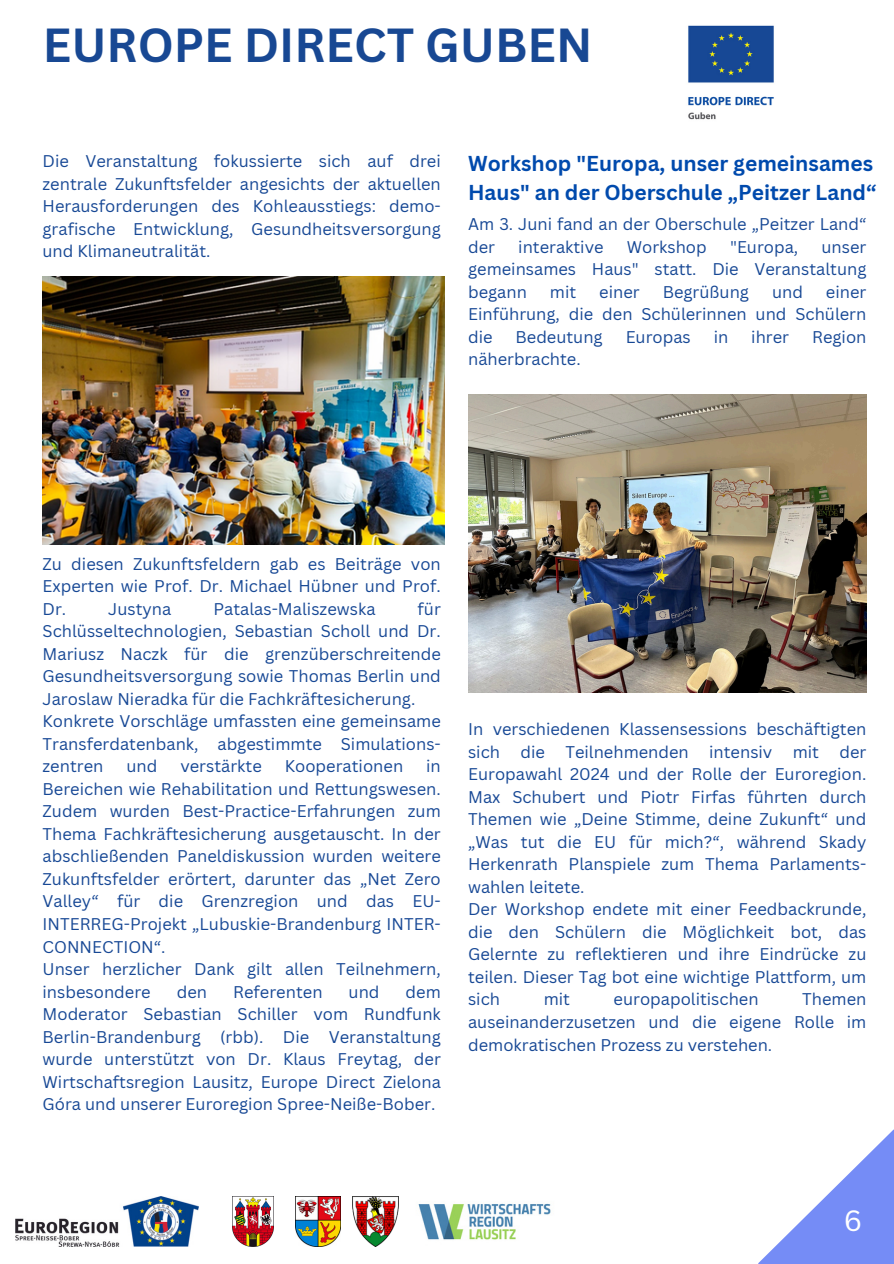
<style>
.page{position:relative;width:894px;height:1264px;background:#fff}
.page>*{position:absolute;margin:0;border:0;box-sizing:border-box;transform-origin:0 0}
.t1{font:700 46.5px "Canva Sans";color:#184893}
.t2{font:28.5px "Canva Sans";color:#fff}
.t3{font:700 21px/29.2px "Canva Sans";color:#004aad}
.t4{font:16.5px/22.5px "Canva Sans";color:#174895;text-align:justify}
</style>
<div class="page">
<svg style="left:758px;top:1130px;width:135px;height:133px"></svg>
<img style="left:688px;top:25px;width:86px;height:95px">
<img style="left:15px;top:1196px;width:184px;height:50px">
<img style="left:233px;top:1196px;width:40px;height:50px">
<img style="left:295px;top:1196px;width:45px;height:50px">
<img style="left:352px;top:1196px;width:47px;height:50px">
<img style="left:418px;top:1203px;width:133px;height:37px">
<img style="left:43px;top:276px;width:401px;height:268px">
<img style="left:468px;top:394px;width:398px;height:298px">
<p class="t1" style="left:43px;top:12px;width:551px">EUROPE DIRECT GUBEN</p>
<p class="t4" style="left:43px;top:149px;width:399px">Die Veranstaltung fokussierte sich auf drei zentrale Zukunftsfelder angesichts der aktuellen Herausforderungen des Kohleausstiegs: demo&shy;grafische Entwicklung, Gesundheitsversorgung und Klimaneutralität.</p>
<p class="t3" style="left:468px;top:148px;width:410px">Workshop "Europa, unser gemeinsames<br>Haus" an der Oberschule „Peitzer Land“</p>
<p class="t4" style="left:468px;top:212px;width:399px">Am 3. Juni fand an der Oberschule „Peitzer Land“ der</p>
<p class="t4" style="left:518px;top:235px;width:87px">interaktive</p>
<p class="t4" style="left:626px;top:235px;width:81px">Workshop</p>
<p class="t4" style="left:729px;top:235px;width:70px">"Europa,</p>
<p class="t4" style="left:468px;top:235px;width:399px;text-indent:353px">unser gemeinsames Haus" statt. Die Veranstaltung begann</p>
<p class="t4" style="left:549px;top:280px;width:28px">mit</p>
<p class="t4" style="left:599px;top:280px;width:42px">einer</p>
<p class="t4" style="left:662px;top:280px;width:88px">Begrüßung</p>
<p class="t4" style="left:771px;top:280px;width:32px">und</p>
<p class="t4" style="left:468px;top:280px;width:399px;text-indent:358px">einer Einführung, die den Schülerinnen und Schülern die</p>
<p class="t4" style="left:515px;top:325px;width:89px">Bedeutung</p>
<p class="t4" style="left:625px;top:325px;width:67px">Europas</p>
<p class="t4" style="left:713px;top:325px;width:16px">in</p>
<p class="t4" style="left:751px;top:325px;width:39px">ihrer</p>
<p class="t4" style="left:811px;top:325px;width:56px">Region</p>
<p class="t4" style="left:468px;top:347px;width:114px">näherbrachte.</p>
<p class="t4" style="left:43px;top:552px;width:399px">Zu diesen Zukunftsfeldern gab es Beiträge von Experten wie Prof. Dr. Michael Hübner und Prof.<br>Dr.</p>
<p class="t4" style="left:43px;top:597px;width:399px;text-indent:375px">für Schlüsseltechnologien, Sebastian Scholl und Dr.<br>Mariusz Naczk für die grenzüberschreitende Gesundheitsversorgung sowie Thomas Berlin und Jaroslaw Nieradka für die Fachkräftesicherung.</p>
<p class="t4" style="left:43px;top:709px;width:399px">Konkrete Vorschläge umfassten eine gemeinsame Transferdatenbank, abgestimmte Simulations&shy;zentren</p>
<p class="t4" style="left:108px;top:597px;width:65px">Justyna</p>
<p class="t4" style="left:213px;top:597px;width:163px">Patalas-Maliszewska</p>
<p class="t4" style="left:43px;top:754px;width:399px;text-indent:383px">in Bereichen wie Rehabilitation und Rettungswesen.<br>Zudem wurden Best-Practice-Erfahrungen zum Thema Fachkräftesicherung ausgetauscht. In der abschließenden Paneldiskussion wurden weitere Zukunftsfelder erörtert, darunter das „Net Zero Valley“ für die Grenzregion und das EU-INTERREG-Projekt „Lubuskie-Brandenburg INTER-CONNECTION“.</p>
<p class="t4" style="left:43px;top:957px;width:399px">Unser herzlicher Dank gilt allen Teilnehmern, insbesondere</p>
<p class="t4" style="left:126px;top:754px;width:32px">und</p>
<p class="t4" style="left:180px;top:754px;width:83px">verstärkte</p>
<p class="t4" style="left:285px;top:754px;width:120px">Kooperationen</p>
<p class="t4" style="left:177px;top:979px;width:32px">den</p>
<p class="t4" style="left:233px;top:979px;width:91px">Referenten</p>
<p class="t4" style="left:348px;top:979px;width:32px">und</p>
<p class="t4" style="left:43px;top:979px;width:399px;text-indent:363px">dem Moderator Sebastian Schiller vom Rundfunk Berlin-Brandenburg (rbb). Die Veranstaltung wurde unterstützt von Dr. Klaus Freytag, der Wirtschaftsregion Lausitz, Europe Direct Zielona Góra und unserer Euroregion Spree-Neiße-Bober.</p>
<p class="t4" style="left:468px;top:717px;width:399px">In verschiedenen Klassensessions beschäftigten sich die Teilnehmenden intensiv mit der Europawahl 2024 und der Rolle der Euroregion.<br>Max Schubert und Piotr Firfas führten durch Themen wie „Deine Stimme, deine Zukunft“ und „Was tut die EU für mich?“, während Skady Herkenrath Planspiele zum Thema Parlaments&shy;wahlen leitete.</p>
<p class="t4" style="left:468px;top:897px;width:400px">Der Workshop endete mit einer Feedbackrunde, die den Schülern die Möglichkeit bot, das Gelernte zu reflektieren und ihre Eindrücke zu teilen. Dieser Tag bot eine wichtige Plattform, um sich</p>
<p class="t4" style="left:468px;top:987px;width:399px;text-indent:334px">Themen auseinanderzusetzen und die eigene Rolle im demokratischen Prozess zu verstehen.</p>
<p class="t4" style="left:543px;top:987px;width:28px">mit</p>
<p class="t4" style="left:613px;top:987px;width:146px">europapolitischen</p>
<h2 class="t2" style="left:843px;top:1200px;width:20px">6</h2>
</div>
